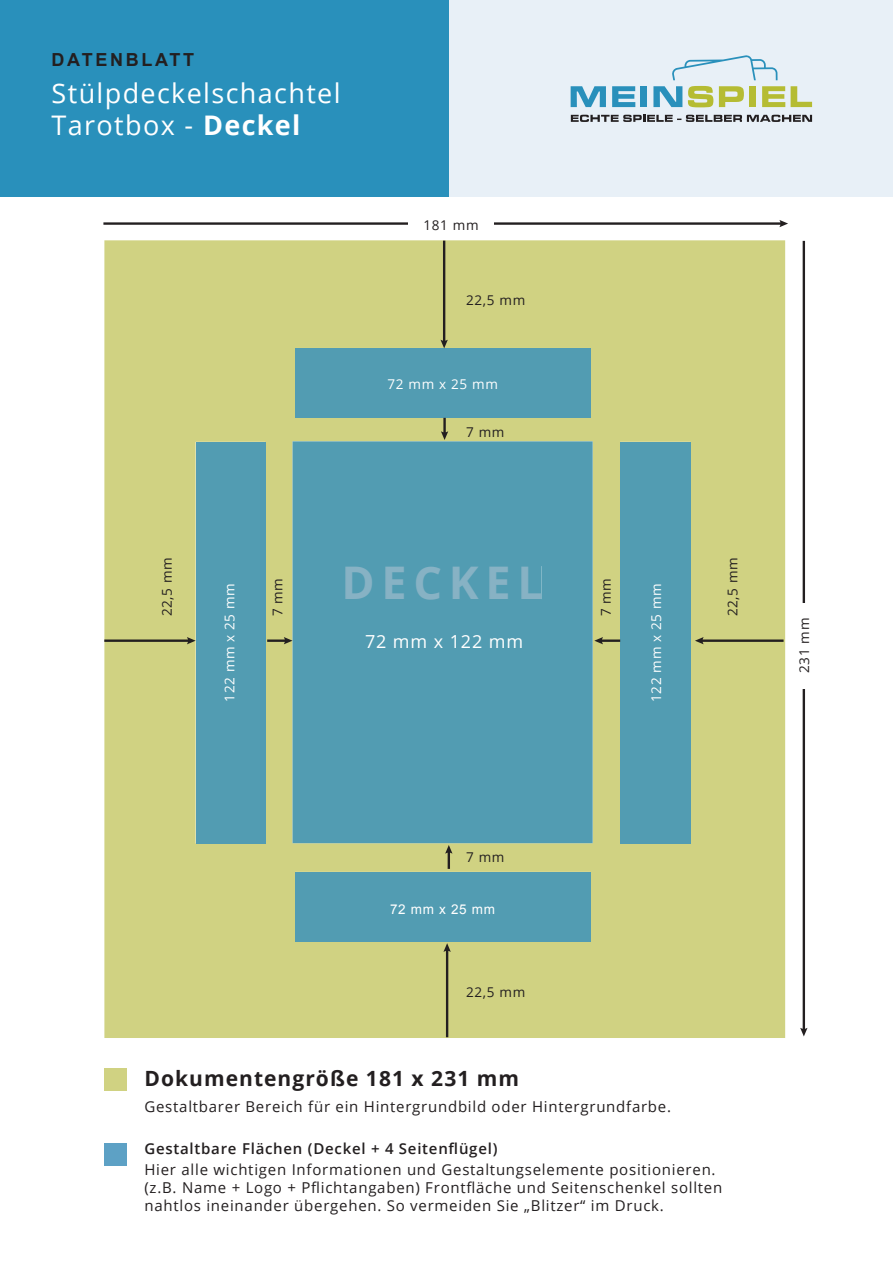
<style>
.page{position:relative;width:893px;height:1263px;background:#fff}
.page>*{position:absolute;margin:0;border:0;box-sizing:border-box;transform-origin:0 0}
.t1{font:700 45px "Open Sans";letter-spacing:.15em;color:#87b2c4}
.t2{font:27px/32.4px "Open Sans";letter-spacing:.05em;color:#fff}
.t3{font:700 21px "Open Sans";letter-spacing:.05em;color:#231f20}
.t4{font:18px "Open Sans";letter-spacing:.05em;color:#fff}
.t5{font:700 18px "Arial";letter-spacing:.15em;color:#231f20}
.t6{font:15px/18px "Open Sans";letter-spacing:.05em;color:#231f20}
.t7{font:600 15px "Open Sans";letter-spacing:.05em;color:#231f20}
.t8{font:13.5px "Open Sans";letter-spacing:.05em;color:#231f20}
.t9{font:13.5px "Open Sans";letter-spacing:.05em;color:#fff}
.t10{font:13.5px "Arial";letter-spacing:.05em;color:#fff}
.s1{font-weight:700}
</style>
<div class="page">
<div style="left:0;top:0;width:893px;height:196px;background:#2990bb"></div>
<div style="left:104px;top:240px;width:681px;height:798px;background:#d0d282"></div>
<svg style="left:449px;top:196px;width:444px;height:1px"></svg>
<div style="left:449px;top:0;width:444px;height:196px;background:#e8f0f7"></div>
<svg style="left:571px;top:86px;width:35px;height:21px"></svg>
<svg style="left:612px;top:86px;width:23px;height:21px"></svg>
<div style="left:641px;top:86px;width:6px;height:21px;background:#2990bb"></div>
<svg style="left:653px;top:86px;width:29px;height:21px"></svg>
<svg style="left:688px;top:86px;width:25px;height:21px"></svg>
<svg style="left:719px;top:86px;width:25px;height:21px"></svg>
<div style="left:749px;top:86px;width:7px;height:21px;background:#b5bc33"></div>
<svg style="left:762px;top:86px;width:23px;height:21px"></svg>
<svg style="left:791px;top:86px;width:21px;height:21px"></svg>
<svg style="left:571px;top:115px;width:241px;height:7px"></svg>
<svg style="left:672px;top:55px;width:105px;height:25px"></svg>
<div style="left:104px;top:1143px;width:23px;height:22px;background:#5da1c5"></div>
<div style="left:104px;top:1068px;width:23px;height:22px;background:#d0d282"></div>
<div style="left:295px;top:348px;width:296px;height:70px;background:#529cb2"></div>
<div style="left:196px;top:442px;width:69px;height:401px;background:#529cb2"></div>
<div style="left:292px;top:441px;width:301px;height:402px;background:#529cb2"></div>
<div style="left:295px;top:872px;width:295px;height:70px;background:#529cb2"></div>
<div style="left:620px;top:442px;width:70px;height:401px;background:#529cb2"></div>
<svg style="left:594px;top:637px;width:26px;height:7px"></svg>
<svg style="left:695px;top:637px;width:89px;height:7px"></svg>
<svg style="left:267px;top:637px;width:25px;height:7px"></svg>
<svg style="left:104px;top:637px;width:92px;height:7px"></svg>
<svg style="left:445px;top:845px;width:7px;height:24px"></svg>
<svg style="left:443px;top:943px;width:8px;height:94px"></svg>
<svg style="left:441px;top:418px;width:7px;height:22px"></svg>
<svg style="left:440px;top:241px;width:8px;height:107px"></svg>
<svg style="left:103px;top:220px;width:685px;height:7px"></svg>
<svg style="left:800px;top:241px;width:7px;height:795px"></svg>
<div style="left:408px;top:213px;width:85px;height:19px;background:#fff"></div>
<div style="left:797px;top:604px;width:19px;height:85px;background:#fff"></div>
<div style="left:345px;top:566px;width:196px;height:33px;background:#529cb2"></div>
<p class="t5" style="left:52px;top:47px;width:144px">DATENBLATT</p>
<h2 class="t2" style="left:52px;top:76px;width:290px">Stülpdeckelschachtel<br>Tarotbox - <span class="s1">Deckel</span></h2>
<p class="t8" style="left:423px;top:216px;width:57px">181 mm</p>
<p class="t8" style="left:466px;top:291px;width:61px">22,5 mm</p>
<p class="t9" style="left:388px;top:375px;width:112px">72 mm x 25 mm</p>
<p class="t8" style="left:466px;top:423px;width:40px">7 mm</p>
<p class="t8" style="left:158px;top:616px;width:61px;rotate:-90deg">22,5 mm</p>
<h1 class="t1" style="left:341px;top:550px;width:203px">DECKEL</h1>
<p class="t8" style="left:268px;top:616px;width:40px;rotate:-90deg">7 mm</p>
<p class="t9" style="left:220px;top:702px;width:120px;rotate:-90deg">122 mm x 25 mm</p>
<p class="t8" style="left:596px;top:616px;width:40px;rotate:-90deg">7 mm</p>
<p class="t4" style="left:365px;top:629px;width:160px">72 mm x 122 mm</p>
<p class="t9" style="left:647px;top:702px;width:120px;rotate:-90deg">122 mm x 25 mm</p>
<p class="t8" style="left:723px;top:616px;width:61px;rotate:-90deg">22,5 mm</p>
<p class="t8" style="left:795px;top:673px;width:57px;rotate:-90deg">231 mm</p>
<p class="t8" style="left:466px;top:847px;width:40px">7 mm</p>
<p class="t10" style="left:390px;top:900px;width:106px">72 mm x 25 mm</p>
<p class="t8" style="left:466px;top:983px;width:61px">22,5 mm</p>
<h3 class="t3" style="left:144px;top:1063px;width:376px">Dokumentengröße 181 x 231 mm</h3>
<p class="t6" style="left:144px;top:1097px;width:528px">Gestaltbarer Bereich für ein Hintergrundbild oder Hintergrundfarbe.</p>
<p class="t7" style="left:144px;top:1139px;width:354px">Gestaltbare Flächen (Deckel + 4 Seitenflügel)</p>
<p class="t6" style="left:144px;top:1160px;width:579px">Hier alle wichtigen Informationen und Gestaltungselemente positionieren. (z.B. Name + Logo + Pflichtangaben) Frontfläche und Seitenschenkel sollten nahtlos ineinander übergehen. So vermeiden Sie „Blitzer“ im Druck.</p>
</div>
